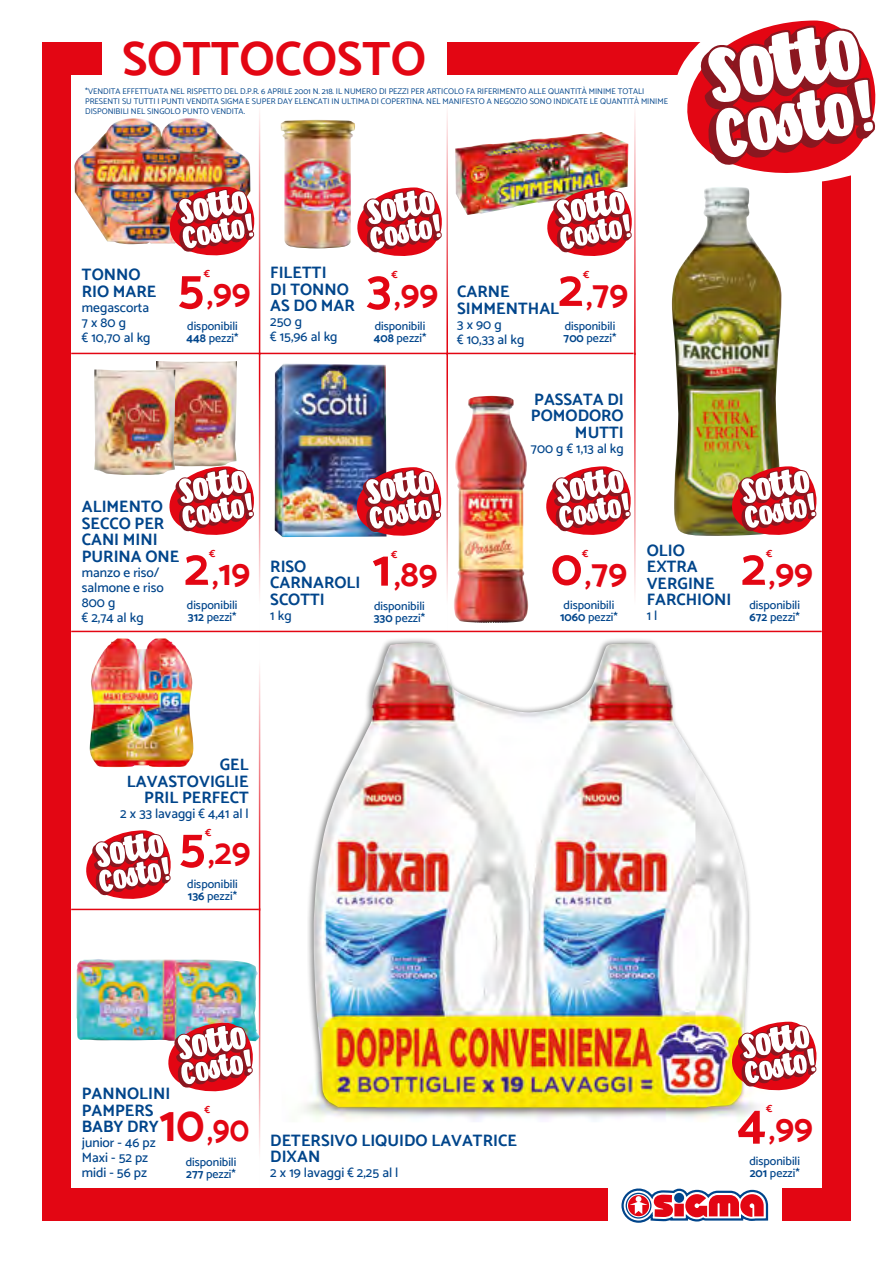
<style>
.page{position:relative;width:893px;height:1263px;background:#fff}
.page>*{position:absolute;margin:0;border:0;box-sizing:border-box;transform-origin:0 0}
.t1{font:700 51.3px "Catamaran";color:#e30613}
.t2{font:700 51.3px "Catamaran";color:#e30613;scale:.9 1}
.t3{font:700 48px "Catamaran";color:#e30613}
.t4{font:700 35.7px "Catamaran";color:#e30613}
.t5{font:700 35.7px "Catamaran";color:#e30613;scale:.9 1}
.t6{font:700 16.5px/16.5px "Catamaran";color:#00458b}
.t7{font:500 13.5px/15px "Catamaran";color:#00458b}
.t8{font:500 12px/12px "Catamaran";color:#00458b}
.t9{font:700 10.2px "Catamaran";color:#e30613}
.t10{font:700 10.2px "Catamaran";color:#e30613;scale:.9 1}
.t11{font:8.25px/9.9px "Catamaran";color:#00458b}
.s1{font-weight:700}
.s2{font-size:30.6px}
</style>
<div class="page">
<div style="left:43px;top:42px;width:808px;height:1179px;background:#e30613"></div>
<div style="left:102px;top:42px;width:344px;height:69px;background:#fff"></div>
<div style="left:71px;top:75px;width:751px;height:1113px;background:#fff"></div>
<div style="left:608px;top:1165px;width:173px;height:83px;background:#fff"></div>
<svg style="left:621px;top:1188px;width:148px;height:35px"></svg>
<hr style="left:71px;top:631px;width:751px;height:1px;background:#e30613">
<hr style="left:71px;top:909px;width:188px;height:1px;background:#e30613">
<hr style="left:71px;top:353px;width:563px;height:1px;background:#e30613">
<hr style="left:259px;top:631px;width:1px;height:280px;background:#e30613">
<hr style="left:259px;top:908px;width:1px;height:280px;background:#e30613">
<hr style="left:446px;top:353px;width:2px;height:279px;background:#e30613">
<hr style="left:634px;top:353px;width:2px;height:279px;background:#e30613">
<hr style="left:259px;top:353px;width:1px;height:279px;background:#e30613">
<hr style="left:634px;top:75px;width:2px;height:280px;background:#e30613">
<hr style="left:446px;top:75px;width:2px;height:280px;background:#e30613">
<hr style="left:259px;top:75px;width:1px;height:280px;background:#e30613">
<svg style="left:677px;top:20px;width:199px;height:162px"></svg>
<img style="left:672px;top:187px;width:110px;height:349px">
<img style="left:725px;top:465px;width:92px;height:71px">
<img style="left:156px;top:361px;width:81px;height:104px">
<img style="left:94px;top:369px;width:81px;height:106px">
<svg style="left:163px;top:465px;width:98px;height:75px"></svg>
<img style="left:281px;top:120px;width:74px;height:128px">
<svg style="left:351px;top:186px;width:97px;height:75px"></svg>
<img style="left:74px;top:118px;width:176px;height:126px">
<img style="left:163px;top:185px;width:98px;height:75px">
<img style="left:455px;top:132px;width:173px;height:83px">
<img style="left:541px;top:186px;width:95px;height:75px">
<img style="left:275px;top:364px;width:111px;height:173px">
<img style="left:350px;top:466px;width:98px;height:74px">
<img style="left:454px;top:396px;width:74px;height:227px">
<svg style="left:546px;top:465px;width:90px;height:75px"></svg>
<div style="left:307px;top:638px;width:445px;height:474px;background:#000;opacity:.45"></div>
<img style="left:313px;top:643px;width:436px;height:464px">
<svg style="left:725px;top:1020px;width:92px;height:75px"></svg>
<img style="left:76px;top:959px;width:184px;height:82px">
<img style="left:162px;top:1021px;width:99px;height:75px">
<img style="left:90px;top:638px;width:104px;height:129px">
<svg style="left:86px;top:830px;width:85px;height:69px"></svg>
<h2 class="t3" style="left:122px;top:30px;width:306px">SOTTOCOSTO</h2>
<p class="t11" style="left:85px;top:86px;width:584px">*VENDITA EFFETTUATA NEL RISPETTO DEL D.P.R. 6 APRILE 2001 N. 218. IL NUMERO DI PEZZI PER ARTICOLO FA RIFERIMENTO ALLE QUANTITÀ MINIME TOTALI<br>PRESENTI SU TUTTI I PUNTI VENDITA SIGMA E SUPER DAY ELENCATI IN ULTIMA DI COPERTINA. NEL MANIFESTO A NEGOZIO SONO INDICATE LE QUANTITÀ MINIME<br>DISPONIBILI NEL SINGOLO PUNTO VENDITA.</p>
<h3 class="t6" style="left:82px;top:266px;width:76px">TONNO<br>RIO MARE</h3>
<h3 class="t7" style="left:82px;top:300px;width:70px">megascorta<br>7 x 80 g<br>€ 10,70 al kg</h3>
<h3 class="t6" style="left:270px;top:264px;width:86px">FILETTI<br>DI TONNO<br>AS DO MAR</h3>
<h3 class="t7" style="left:270px;top:314px;width:69px">250 g<br>€ 15,96 al kg</h3>
<h3 class="t8" style="left:374px;top:320px;width:54px">disponibili<br><span class="s1">408</span> pezzi*</h3>
<p class="t9" style="left:204px;top:268px;width:8px">€</p>
<h3 class="t4" style="left:207px;top:272px;width:45px"><span class="s2">,</span>99</h3>
<h3 class="t6" style="left:457px;top:283px;width:103px">CARNE<br>SIMMENTHAL</h3>
<h3 class="t7" style="left:457px;top:316px;width:69px">3 x 90 g<br>€ 10,33 al kg</h3>
<h3 class="t8" style="left:564px;top:320px;width:54px">disponibili<br><span class="s1">700</span> pezzi*</h3>
<p class="t9" style="left:391px;top:268px;width:8px">€</p>
<h3 class="t4" style="left:394px;top:273px;width:45px"><span class="s2">,</span>99</h3>
<p class="t9" style="left:583px;top:268px;width:8px">€</p>
<h3 class="t4" style="left:586px;top:273px;width:44px"><span class="s2">,</span>79</h3>
<h1 class="t1" style="left:367px;top:258px;width:26px">3</h1>
<h1 class="t1" style="left:558px;top:258px;width:26px">2</h1>
<h1 class="t1" style="left:178px;top:258px;width:28px">5</h1>
<h3 class="t8" style="left:186px;top:319px;width:54px">disponibili<br><span class="s1">448</span> pezzi*</h3>
<h3 class="t6" style="left:531px;top:391px;width:94px;text-align:right">PASSATA DI<br>POMODORO<br>MUTTI</h3>
<h3 class="t7" style="left:531px;top:441px;width:94px">700 g € 1,13 al kg</h3>
<h3 class="t6" style="left:82px;top:498px;width:99px">ALIMENTO<br>SECCO PER<br>CANI MINI<br>PURINA ONE</h3>
<h3 class="t7" style="left:82px;top:564px;width:83px">manzo e riso/ salmone e riso<br>800 g<br>€ 2,74 al kg</h3>
<p class="t9" style="left:209px;top:547px;width:8px">€</p>
<h3 class="t4" style="left:212px;top:552px;width:40px"><span class="s2">,</span>19</h3>
<h1 class="t1" style="left:184px;top:537px;width:26px">2</h1>
<h3 class="t8" style="left:187px;top:599px;width:52px">disponibili<br><span class="s1">312</span> pezzi*</h3>
<p class="t9" style="left:391px;top:548px;width:8px">€</p>
<h3 class="t4" style="left:394px;top:552px;width:45px"><span class="s2">,</span>89</h3>
<h1 class="t1" style="left:372px;top:538px;width:20px">1</h1>
<h3 class="t6" style="left:270px;top:558px;width:92px">RISO<br>CARNAROLI<br>SCOTTI</h3>
<h3 class="t7" style="left:270px;top:607px;width:23px">1 kg</h3>
<h3 class="t8" style="left:374px;top:600px;width:53px">disponibili<br><span class="s1">330</span> pezzi*</h3>
<p class="t9" style="left:582px;top:547px;width:8px">€</p>
<h3 class="t4" style="left:585px;top:552px;width:44px"><span class="s2">,</span>79</h3>
<h1 class="t1" style="left:551px;top:537px;width:33px">0</h1>
<h3 class="t8" style="left:560px;top:599px;width:59px">disponibili<br><span class="s1">1060</span> pezzi*</h3>
<h3 class="t6" style="left:647px;top:542px;width:86px">OLIO<br>EXTRA<br>VERGINE<br>FARCHIONI</h3>
<h3 class="t7" style="left:647px;top:608px;width:12px">1 l</h3>
<h3 class="t8" style="left:749px;top:599px;width:52px">disponibili<br><span class="s1">672</span> pezzi*</h3>
<p class="t9" style="left:766px;top:547px;width:8px">€</p>
<h3 class="t4" style="left:769px;top:552px;width:45px"><span class="s2">,</span>99</h3>
<h1 class="t1" style="left:741px;top:537px;width:26px">2</h1>
<h3 class="t6" style="left:127px;top:756px;width:123px;text-align:right">GEL<br>LAVASTOVIGLIE<br>PRIL PERFECT</h3>
<h3 class="t7" style="left:120px;top:806px;width:130px">2 x 33 lavaggi € 4,41 al l</h3>
<p class="t9" style="left:205px;top:826px;width:8px">€</p>
<h3 class="t4" style="left:208px;top:831px;width:44px"><span class="s2">,</span>29</h3>
<h1 class="t1" style="left:179px;top:816px;width:28px">5</h1>
<h3 class="t8" style="left:187px;top:878px;width:52px">disponibili<br><span class="s1">136</span> pezzi*</h3>
<h3 class="t6" style="left:82px;top:1085px;width:90px">PANNOLINI<br>PAMPERS<br>BABY DRY</h3>
<h3 class="t7" style="left:82px;top:1135px;width:75px">junior - 46 pz<br>Maxi - 52 pz midi - 56 pz</h3>
<p class="t10" style="left:205px;top:1104px;width:8px">€</p>
<h3 class="t5" style="left:207px;top:1108px;width:48px"><span class="s2">,</span>90</h3>
<h1 class="t2" style="left:160px;top:1093px;width:51px">10</h1>
<h3 class="t8" style="left:186px;top:1155px;width:52px">disponibili<br><span class="s1">277</span> pezzi*</h3>
<p class="t9" style="left:766px;top:1102px;width:8px">€</p>
<h3 class="t4" style="left:769px;top:1107px;width:45px"><span class="s2">,</span>99</h3>
<h1 class="t1" style="left:737px;top:1092px;width:30px">4</h1>
<h3 class="t6" style="left:270px;top:1132px;width:248px">DETERSIVO LIQUIDO LAVATRICE<br>DIXAN</h3>
<h3 class="t7" style="left:270px;top:1165px;width:130px">2 x 19 lavaggi € 2,25 al l</h3>
<h3 class="t8" style="left:749px;top:1154px;width:52px">disponibili<br><span class="s1">201</span> pezzi*</h3>
</div>
